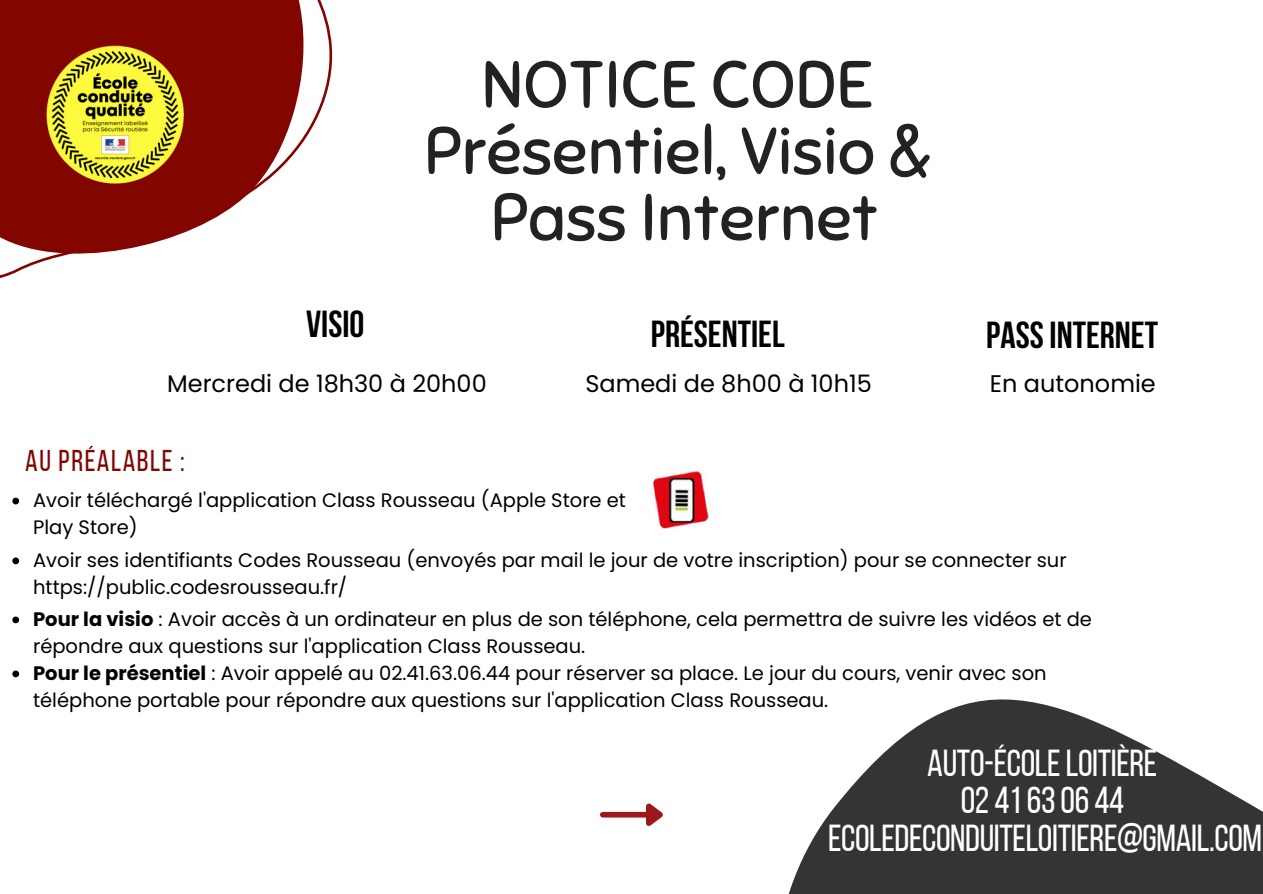
<style>
.page{position:relative;width:1263px;height:894px;background:#fff}
.page>*{position:absolute;margin:0;border:0;box-sizing:border-box;transform-origin:0 0}
.t1{font:66px "Sniglet";color:#222}
.t2{font:37.5px "Bebas Neue";letter-spacing:-.01em;color:#fff}
.t3{font:700 37.5px "Bebas Neue";color:#000}
.t4{font:30px "Bebas Neue";letter-spacing:.05em;color:#820500}
.t5{font:24px "Poppins";color:#000}
.t6{font:19.5px/27px "Poppins";color:#000}
.s1{font-weight:700}
</style>
<div class="page">
<svg style="left:12px;top:616px;width:7px;height:7px"></svg>
<svg style="left:12px;top:670px;width:7px;height:7px"></svg>
<svg style="left:12px;top:497px;width:7px;height:7px"></svg>
<svg style="left:12px;top:557px;width:7px;height:7px"></svg>
<img style="left:652px;top:470px;width:61px;height:60px">
<div style="left:603px;top:811px;width:43px;height:6px;background:#9d1919"></div>
<svg style="left:641px;top:803px;width:22px;height:23px"></svg>
<svg style="left:0;top:0;width:333px;height:278px;fill:#820500"></svg>
<svg style="left:789px;top:699px;width:474px;height:194px;fill:#343434"></svg>
<img style="left:43px;top:46px;width:145px;height:138px">
<p class="t1" style="left:482px;top:44px;width:393px">NOTICE CODE</p>
<p class="t1" style="left:424px;top:110px;width:508px">Présentiel, Visio &amp;</p>
<p class="t1" style="left:491px;top:177px;width:389px">Pass Internet</p>
<p class="t3" style="left:306px;top:309px;width:60px">VISIO</p>
<p class="t5" style="left:167px;top:366px;width:321px">Mercredi de 18h30 à 20h00</p>
<p class="t5" style="left:585px;top:366px;width:288px">Samedi de 8h00 à 10h15</p>
<p class="t3" style="left:651px;top:319px;width:135px">PRÉSENTIEL</p>
<p class="t4" style="left:25px;top:448px;width:161px">AU PRÉALABLE :</p>
<p class="t3" style="left:986px;top:320px;width:173px">PASSINTERNET</p>
<p class="t5" style="left:990px;top:366px;width:167px">En autonomie</p>
<p class="t6" style="left:33px;top:486px;width:594px">Avoir téléchargé l'application Class Rousseau (Apple Store et<br>Play Store)</p>
<p class="t6" style="left:33px;top:546px;width:1035px">Avoir ses identifiants Codes Rousseau (envoyés par mail le jour de votre inscription) pour se connecter sur https://public.codesrousseau.fr/</p>
<p class="t6" style="left:33px;top:605px;width:1060px"><span class="s1">Pour la visio</span> : Avoir accès à un ordinateur en plus de son téléphone, cela permettra de suivre les vidéos et de répondre aux questions sur l'application Class Rousseau.</p>
<p class="t6" style="left:33px;top:659px;width:1015px"><span class="s1">Pour le présentiel</span> : Avoir appelé au 02.41.63.06.44 pour réserver sa place. Le jour du cours, venir avec son téléphone portable pour répondre aux questions sur l'application Class Rousseau.</p>
<p class="t2" style="left:927px;top:747px;width:232px">AUTO-ÉCOLELOITIÈRE</p>
<p class="t2" style="left:961px;top:785px;width:165px">02 416306 44</p>
<p class="t2" style="left:828px;top:822px;width:436px">ECOLEDECONDUITELOITIERE@GMAIL.COM</p>
</div>
